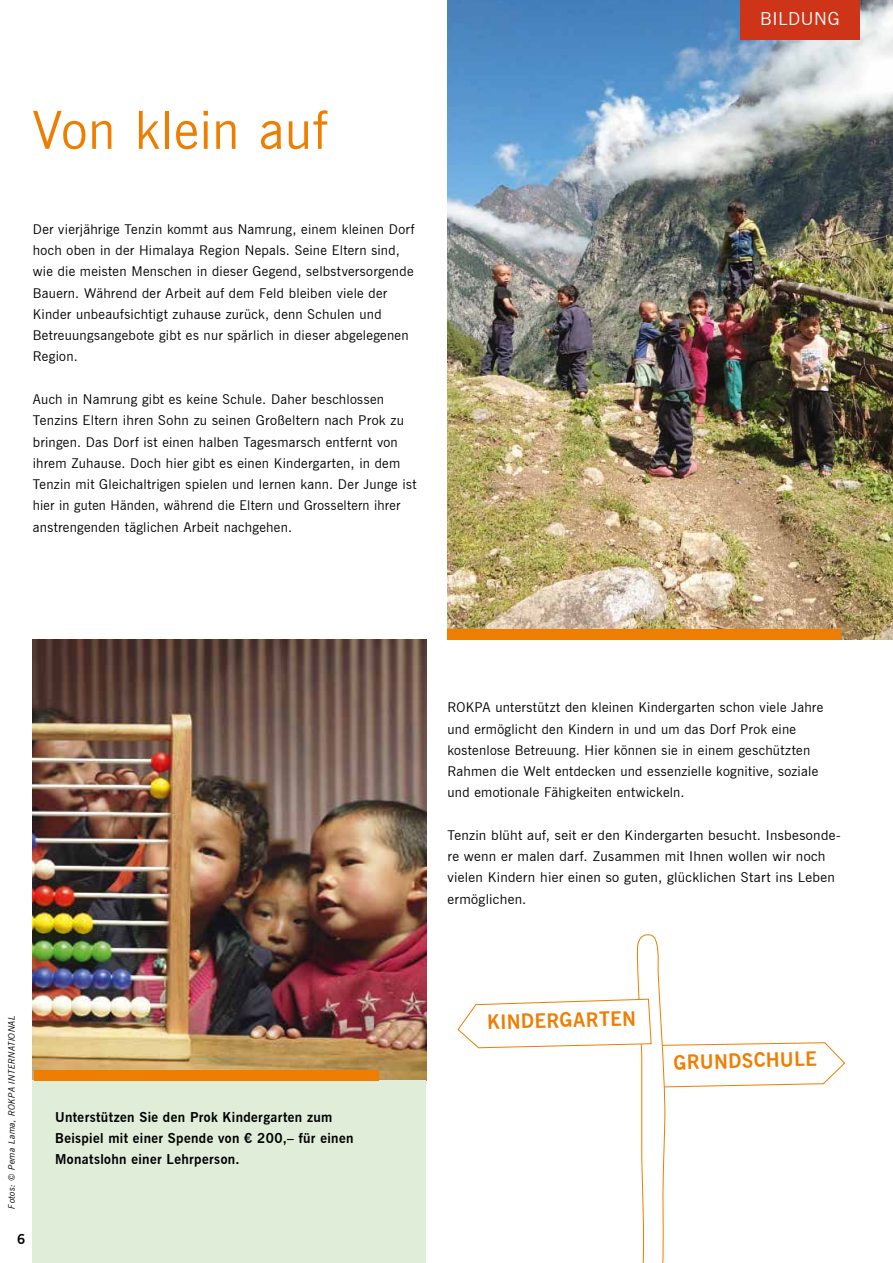
<style>
.page{position:relative;width:893px;height:1263px;background:#fff}
.page>*{position:absolute;margin:0;border:0;box-sizing:border-box;transform-origin:0 0}
.t1{font:52.5px "News Gothic BT";letter-spacing:.015em;color:#ef7d00}
.t2{font:700 19.8px "News Gothic BT";color:#ef7d00}
.t3{font:18px "News Gothic BT";letter-spacing:.03em;color:#fff}
.t4{font:13.5px/21.3px "News Gothic BT";letter-spacing:.02em;color:#000}
.t5{font:700 13.5px/21.3px "News Gothic BT";letter-spacing:.03em;color:#000}
.t6{font:italic 9px "News Gothic BT";letter-spacing:.03em;color:#000}
</style>
<div class="page">
<img style="left:33px;top:640px;width:393px;height:441px">
<div style="left:33px;top:1081px;width:393px;height:182px;background:#dfedd9"></div>
<svg style="left:457px;top:934px;width:389px;height:329px"></svg>
<img style="left:447px;top:0;width:446px;height:640px">
<div style="left:447px;top:629px;width:394px;height:11px;background:#ef7d00"></div>
<div style="left:34px;top:1070px;width:344px;height:11px;background:#ef7d00"></div>
<div style="left:740px;top:0;width:119px;height:39px;background:#ce3417"></div>
<h1 class="t1" style="left:32px;top:98px;width:297px">Von klein auf</h1>
<p class="t4" style="left:33px;top:218px;width:383px">Der vierjährige Tenzin kommt aus Namrung, einem kleinen Dorf hoch oben in der Himalaya Region Nepals. Seine Eltern sind, wie die meisten Menschen in dieser Gegend, selbstversorgende Bauern. Während der Arbeit auf dem Feld bleiben viele der Kinder unbeaufsichtigt zuhause zurück, denn Schulen und Betreuungsangebote gibt es nur spärlich in dieser abgelegenen Region.</p>
<p class="t4" style="left:33px;top:388px;width:385px">Auch in Namrung gibt es keine Schule. Daher beschlossen Tenzins Eltern ihren Sohn zu seinen Großeltern nach Prok zu bringen. Das Dorf ist einen halben Tagesmarsch entfernt von ihrem Zuhause. Doch hier gibt es einen Kindergarten, in dem Tenzin mit Gleichaltrigen spielen und lernen kann. Der Junge ist hier in guten Händen, während die Eltern und Grosseltern ihrer anstrengenden täglichen Arbeit nachgehen.</p>
<h3 class="t3" style="left:760px;top:7px;width:81px">BILDUNG</h3>
<p class="t6" style="left:6px;top:1208px;width:194px;rotate:-90deg">Fotos: © Pema Lama, ROKPA INTERNATIONAL</p>
<p class="t5" style="left:17px;top:1228px;width:10px">6</p>
<p class="t5" style="left:55px;top:1106px;width:300px">Unterstützen Sie den Prok Kindergarten zum<br>Beispiel mit einer Spende von € 200,– für einen<br>Monatslohn einer Lehrperson.</p>
<p class="t4" style="left:447px;top:697px;width:377px">ROKPA unterstützt den kleinen Kindergarten schon viele Jahre und ermöglicht den Kindern in und um das Dorf Prok eine kostenlose Betreuung. Hier können sie in einem geschützten Rahmen die Welt entdecken und essenzielle kognitive, soziale und emotionale Fähigkeiten entwickeln.</p>
<p class="t4" style="left:447px;top:824px;width:395px">Tenzin blüht auf, seit er den Kindergarten besucht. Insbesonde&shy;re wenn er malen darf. Zusammen mit Ihnen wollen wir noch vielen Kindern hier einen so guten, glücklichen Start ins Leben ermöglichen.</p>
<h2 class="t2" style="left:487px;top:1009px;width:150px;rotate:-1deg">KINDERGARTEN</h2>
<h2 class="t2" style="left:673px;top:1050px;width:145px;rotate:-1deg">GRUNDSCHULE</h2>
</div>
